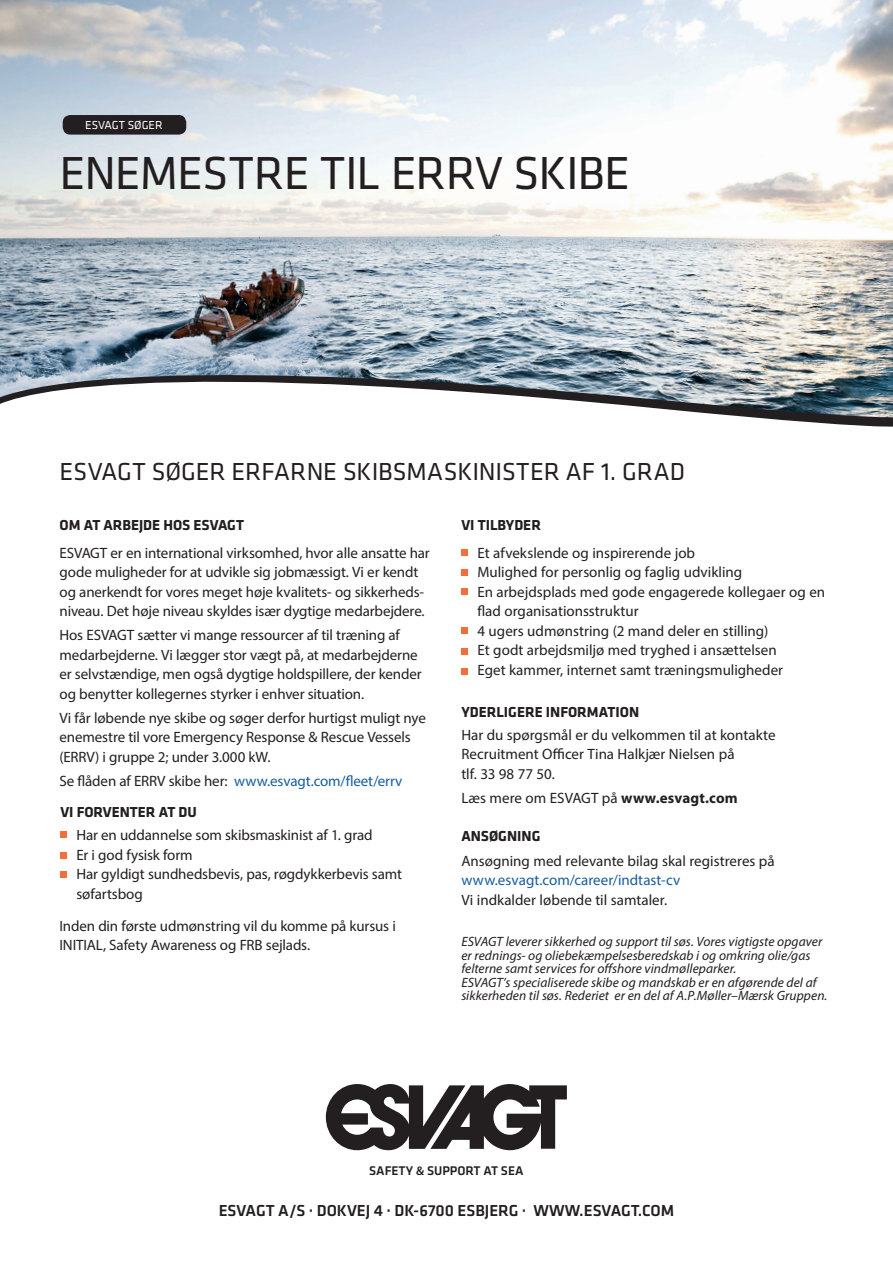
<style>
.page{position:relative;width:893px;height:1263px;background:#fff}
.page>*{position:absolute;margin:0;border:0;box-sizing:border-box;transform-origin:0 0}
.t1{font:48px "Klavika";letter-spacing:-.015em;color:#231f20}
.t2{font:25.5px "Klavika";color:#231f20}
.t3{font:500 16.5px "Klavika";color:#231f20}
.t4{font:15px/19.5px "Myriad Pro";letter-spacing:-.005em;color:#231f20}
.t5{font:15px "Myriad Pro";letter-spacing:-.005em;color:#175d9e}
.t6{font:700 15px "Klavika";color:#231f20}
.t7{font:italic 13.5px/13.5px "Myriad Pro";letter-spacing:.005em;color:#231f20}
.t8{font:500 13.05px "Klavika";color:#231f20}
.t9{font:12px "Klavika";color:#fff}
.s1{color:#231f20}
.s2{font-weight:700}
.s3{font-family:"Myriad Pro";font-weight:600;font-size:12.6px}
</style>
<div class="page">
<div style="left:461px;top:549px;width:7px;height:6px;background:#f26f39"></div>
<img style="left:0;top:0;width:893px;height:417px">
<svg style="left:326px;top:1084px;width:241px;height:66px"></svg>
<div style="left:63px;top:115px;width:123px;height:20px;background:#231f20;border-radius:8px"></div>
<div style="left:461px;top:569px;width:7px;height:6px;background:#f26f39"></div>
<div style="left:461px;top:589px;width:7px;height:6px;background:#f26f39"></div>
<div style="left:461px;top:627px;width:7px;height:7px;background:#f26f39"></div>
<div style="left:461px;top:648px;width:7px;height:7px;background:#f26f39"></div>
<div style="left:461px;top:668px;width:7px;height:6px;background:#f26f39"></div>
<div style="left:60px;top:852px;width:7px;height:6px;background:#f26f39"></div>
<div style="left:60px;top:831px;width:7px;height:7px;background:#f26f39"></div>
<div style="left:60px;top:871px;width:7px;height:7px;background:#f26f39"></div>
<p class="t9" style="left:85px;top:119px;width:79px">ESVAGT SØGER</p>
<h1 class="t1" style="left:60px;top:147px;width:572px">ENEMESTRE TIL ERRV SKIBE</h1>
<h2 class="t2" style="left:60px;top:457px;width:627px">ESVAGT SØGER ERFARNE SKIBSMASKINISTER AF 1. GRAD</h2>
<p class="t6" style="left:60px;top:517px;width:186px">OM AT ARBEJDE HOS ESVAGT</p>
<p class="t4" style="left:60px;top:543px;width:372px">ESVAGT er en international virksomhed, hvor alle ansatte har gode muligheder for at udvikle sig jobmæssigt. Vi er kendt og anerkendt for vores meget høje kvalitets- og sikkerheds&shy;niveau. Det høje niveau skyldes især dygtige medarbejdere.</p>
<p class="t4" style="left:60px;top:625px;width:364px">Hos ESVAGT sætter vi mange ressourcer af til træning af medarbejderne. Vi lægger stor vægt på, at medarbejderne er selvstændige, men også dygtige holdspillere, der kender og benytter kollegernes styrker i enhver situation.</p>
<p class="t4" style="left:60px;top:708px;width:368px">Vi får løbende nye skibe og søger derfor hurtigst muligt nye enemestre til vore Emergency Response &amp; Rescue Vessels (ERRV) i gruppe 2; under 3.000 kW.</p>
<p class="t5" style="left:60px;top:771px;width:344px"><span class="s1">Se flåden af ERRV skibe her:</span> www.esvagt.com/fleet/errv</p>
<p class="t6" style="left:60px;top:804px;width:138px">VI FORVENTER AT DU</p>
<p class="t4" style="left:76px;top:825px;width:327px">Har en uddannelse som skibsmaskinist af 1. grad<br>Er i god fysisk form<br>Har gyldigt sundhedsbevis, pas, røgdykkerbevis samt søfartsbog</p>
<p class="t4" style="left:60px;top:916px;width:338px">Inden din første udmønstring vil du komme på kursus i<br>INITIAL, Safety Awareness og FRB sejlads.</p>
<p class="t6" style="left:461px;top:517px;width:81px">VI TILBYDER</p>
<p class="t4" style="left:477px;top:543px;width:349px">Et afvekslende og inspirerende job<br>Mulighed for personlig og faglig udvikling<br>En arbejdsplads med gode engagerede kollegaer og en flad organisationsstruktur<br>4 ugers udmønstring (2 mand deler en stilling)<br>Et godt arbejdsmiljø med tryghed i ansættelsen<br>Eget kammer, internet samt træningsmuligheder</p>
<p class="t6" style="left:461px;top:704px;width:179px">YDERLIGERE INFORMATION</p>
<p class="t4" style="left:461px;top:725px;width:316px">Har du spørgsmål er du velkommen til at kontakte<br>Recruitment Officer Tina Halkjær Nielsen på<br>tlf. 33 98 77 50.</p>
<p class="t4" style="left:461px;top:788px;width:278px">Læs mere om ESVAGT på <span class="s2">www.esvagt.com</span></p>
<p class="t6" style="left:461px;top:828px;width:81px">ANSØGNING</p>
<p class="t4" style="left:461px;top:850px;width:315px">Ansøgning med relevante bilag skal registreres på</p>
<p class="t5" style="left:461px;top:871px;width:221px">www.esvagt.com/career/indtast-cv</p>
<p class="t4" style="left:461px;top:889px;width:207px">Vi indkalder løbende til samtaler.</p>
<p class="t7" style="left:461px;top:934px;width:368px">ESVAGT leverer sikkerhed og support til søs. Vores vigtigste opgaver er rednings- og oliebekæmpelsesberedskab i og omkring olie/gas felterne samt services for offshore vindmølleparker.<br>ESVAGT’s specialiserede skibe og mandskab er en afgørende del af sikkerheden til søs. Rederiet er en del af A.P.Møller–Mærsk Gruppen.</p>
<p class="t8" style="left:369px;top:1163px;width:156px">SAFETY <span class="s3">&amp;</span> SUPPORT AT SEA</p>
<p class="t3" style="left:219px;top:1201px;width:457px">ESVAGT A/S · DOKVEJ 4 · DK-6700 ESBJERG · WWW.ESVAGT.COM</p>
</div>
